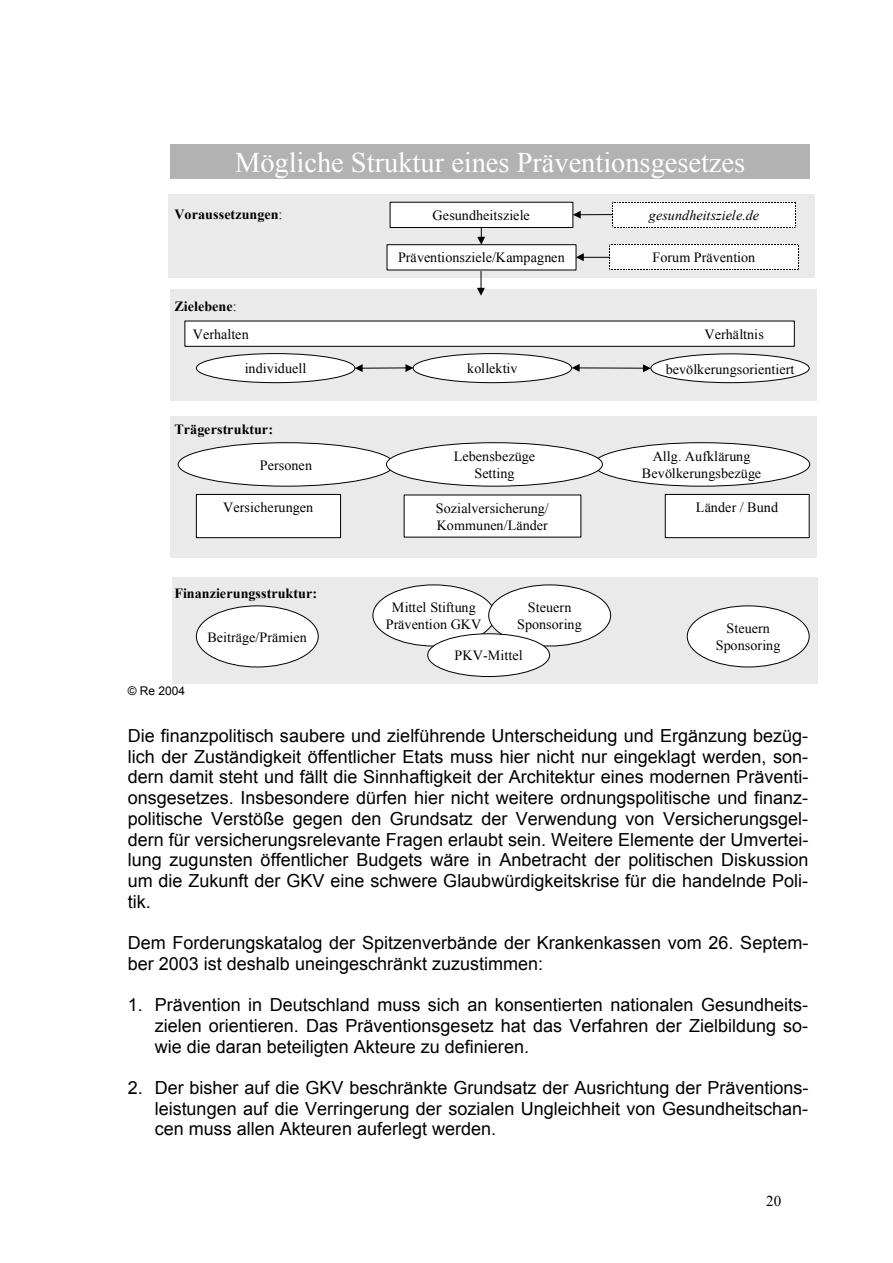
<style>
.page{position:relative;width:893px;height:1263px;background:#fff}
.page>*{position:absolute;margin:0;border:0;box-sizing:border-box;transform-origin:0 0}
.t1{font:28.5px "Times New Roman";color:#fff}
.t2{font:18px/20.7px "Arial";color:#000;text-align:justify}
.t3{font:15px "Times New Roman";color:#000}
.t4{font:14.1px/17.2px "Times New Roman";letter-spacing:.01em;color:#000;text-align:center}
.t5{font:700 14.1px "Times New Roman";letter-spacing:.01em;color:#000}
.t6{font:italic 14.1px "Times New Roman";letter-spacing:.01em;color:#000}
.t7{font:12px "Arial";color:#000}
.s1{font-weight:700}
.s2{font-weight:400}
</style>
<div class="page">
<div style="left:169px;top:194px;width:645px;height:84px;background:#eaeaea"></div>
<div style="left:172px;top:577px;width:645px;height:107px;background:#eaeaea"></div>
<div style="left:170px;top:416px;width:646px;height:141px;background:#eaeaea"></div>
<div style="left:170px;top:290px;width:646px;height:111px;background:#eaeaea"></div>
<div style="left:170px;top:144px;width:640px;height:34px;background:#b2b2b2"></div>
<div style="left:389px;top:202px;width:184px;height:26px;background:#fff;border:1px solid #000"></div>
<div style="left:612px;top:202px;width:184px;height:26px;background:#fff"></div>
<svg style="left:477px;top:271px;width:8px;height:25px"></svg>
<div style="left:184px;top:321px;width:610px;height:26px;background:#fff;border:1px solid #000"></div>
<div style="left:196px;top:353px;width:159px;height:30px;background:#fff;border:1px solid #000;border-radius:50%"></div>
<div style="left:413px;top:353px;width:159px;height:30px;background:#fff;border:1px solid #000;border-radius:50%"></div>
<div style="left:650px;top:353px;width:159px;height:30px;background:#fff;border:1px solid #000;border-radius:50%"></div>
<div style="left:178px;top:442px;width:216px;height:45px;background:#fff;border:1px solid #000;border-radius:50%"></div>
<div style="left:593px;top:442px;width:217px;height:45px;background:#fff;border:1px solid #000;border-radius:50%"></div>
<div style="left:196px;top:494px;width:145px;height:44px;background:#fff;border:1px solid #000"></div>
<div style="left:404px;top:495px;width:177px;height:43px;background:#fff"></div>
<div style="left:665px;top:494px;width:144px;height:44px;background:#fff;border:1px solid #000"></div>
<div style="left:372px;top:585px;width:123px;height:61px;background:#fff;border:1px solid #000;border-radius:50%"></div>
<div style="left:488px;top:585px;width:123px;height:61px;background:#fff;border:1px solid #000;border-radius:50%"></div>
<div style="left:686px;top:605px;width:123px;height:62px;background:#fff;border:1px solid #000;border-radius:50%"></div>
<div style="left:386px;top:244px;width:190px;height:26px;background:#fff;border:1px solid #000"></div>
<div style="left:196px;top:605px;width:122px;height:62px;background:#fff;border:1px solid #000;border-radius:50%"></div>
<hr style="left:580px;top:214px;width:32px;height:1px;background:#000">
<svg style="left:572px;top:211px;width:8px;height:8px"></svg>
<svg style="left:576px;top:245px;width:223px;height:26px"></svg>
<hr style="left:362px;top:368px;width:44px;height:1px;background:#000">
<svg style="left:355px;top:364px;width:7px;height:8px"></svg>
<svg style="left:405px;top:364px;width:8px;height:8px"></svg>
<hr style="left:579px;top:368px;width:64px;height:1px;background:#000">
<svg style="left:571px;top:364px;width:8px;height:8px"></svg>
<svg style="left:643px;top:364px;width:8px;height:8px"></svg>
<div style="left:386px;top:442px;width:216px;height:45px;background:#fff;border:1px solid #000;border-radius:50%"></div>
<svg style="left:477px;top:227px;width:8px;height:18px"></svg>
<div style="left:427px;top:633px;width:123px;height:44px;background:#fff;border:1px solid #000;border-radius:50%"></div>
<h1 class="t1" style="left:235px;top:146px;width:511px">Mögliche Struktur eines Präventionsgesetzes</h1>
<p class="t4" style="left:432px;top:206px;width:99px">Gesundheitsziele</p>
<p class="t6" style="left:649px;top:207px;width:112px">gesundheitsziele.de</p>
<p class="t4" style="left:652px;top:249px;width:104px">Forum Prävention</p>
<p class="t4" style="left:193px;top:293px;width:57px;line-height:27.5px;text-align:left;text-indent:-18px"><span class="s1">Zielebene</span>:<br>Verhalten</p>
<p class="t5" style="left:174px;top:207px;width:110px">Voraussetzungen<span class="s2">:</span></p>
<p class="t4" style="left:398px;top:249px;width:168px">Präventionsziele/Kampagnen</p>
<p class="t4" style="left:704px;top:325px;width:61px">Verhältnis</p>
<p class="t4" style="left:245px;top:360px;width:63px">individuell</p>
<p class="t4" style="left:467px;top:360px;width:52px">kollektiv</p>
<p class="t4" style="left:665px;top:360px;width:130px">bevölkerungsorientiert</p>
<p class="t5" style="left:174px;top:421px;width:100px">Trägerstruktur:</p>
<p class="t4" style="left:260px;top:456px;width:54px">Personen</p>
<p class="t4" style="left:642px;top:448px;width:121px">Allg. Aufklärung<br>Bevölkerungsbezüge</p>
<p class="t4" style="left:223px;top:499px;width:92px">Versicherungen</p>
<p class="t4" style="left:436px;top:499px;width:114px;text-align:left">Sozialversicherung/<br>Kommunen/Länder</p>
<p class="t4" style="left:696px;top:499px;width:84px">Länder / Bund</p>
<p class="t4" style="left:454px;top:448px;width:83px">Lebensbezüge<br>Setting</p>
<p class="t5" style="left:174px;top:585px;width:144px">Finanzierungsstruktur:</p>
<p class="t4" style="left:207px;top:628px;width:101px">Beiträge/Prämien</p>
<p class="t4" style="left:385px;top:599px;width:97px">Mittel Stiftung<br>Prävention GKV</p>
<p class="t4" style="left:517px;top:599px;width:66px">Steuern<br>Sponsoring</p>
<p class="t4" style="left:454px;top:647px;width:69px">PKV-Mittel</p>
<p class="t4" style="left:715px;top:620px;width:66px">Steuern<br>Sponsoring</p>
<p class="t7" style="left:128px;top:684px;width:59px">© Re 2004</p>
<p class="t2" style="left:128px;top:725px;width:682px">Die finanzpolitisch saubere und zielführende Unterscheidung und Ergänzung bezüg&shy;lich der Zuständigkeit öffentlicher Etats muss hier nicht nur eingeklagt werden, son&shy;dern damit steht und fällt die Sinnhaftigkeit der Architektur eines modernen Präventi&shy;onsgesetzes. Insbesondere dürfen hier nicht weitere ordnungspolitische und finanz&shy;politische Verstöße gegen den Grundsatz der Verwendung von Versicherungsgel&shy;dern für versicherungsrelevante Fragen erlaubt sein. Weitere Elemente der Umvertei&shy;lung zugunsten öffentlicher Budgets wäre in Anbetracht der politischen Diskussion um die Zukunft der GKV eine schwere Glaubwürdigkeitskrise für die handelnde Poli&shy;tik.</p>
<p class="t2" style="left:128px;top:932px;width:682px">Dem Forderungskatalog der Spitzenverbände der Krankenkassen vom 26. Septem&shy;ber 2003 ist deshalb uneingeschränkt zuzustimmen:</p>
<p class="t2" style="left:155px;top:995px;width:655px;text-indent:-27px">1. Prävention in Deutschland muss sich an konsentierten nationalen Gesundheits&shy;zielen orientieren. Das Präventionsgesetz hat das Verfahren der Zielbildung so&shy;wie die daran beteiligten Akteure zu definieren.</p>
<p class="t2" style="left:155px;top:1077px;width:655px;text-indent:-27px">2. Der bisher auf die GKV beschränkte Grundsatz der Ausrichtung der Präventions&shy;leistungen auf die Verringerung der sozialen Ungleichheit von Gesundheitschan&shy;cen muss allen Akteuren auferlegt werden.</p>
<p class="t3" style="left:766px;top:1193px;width:17px">20</p>
</div>
